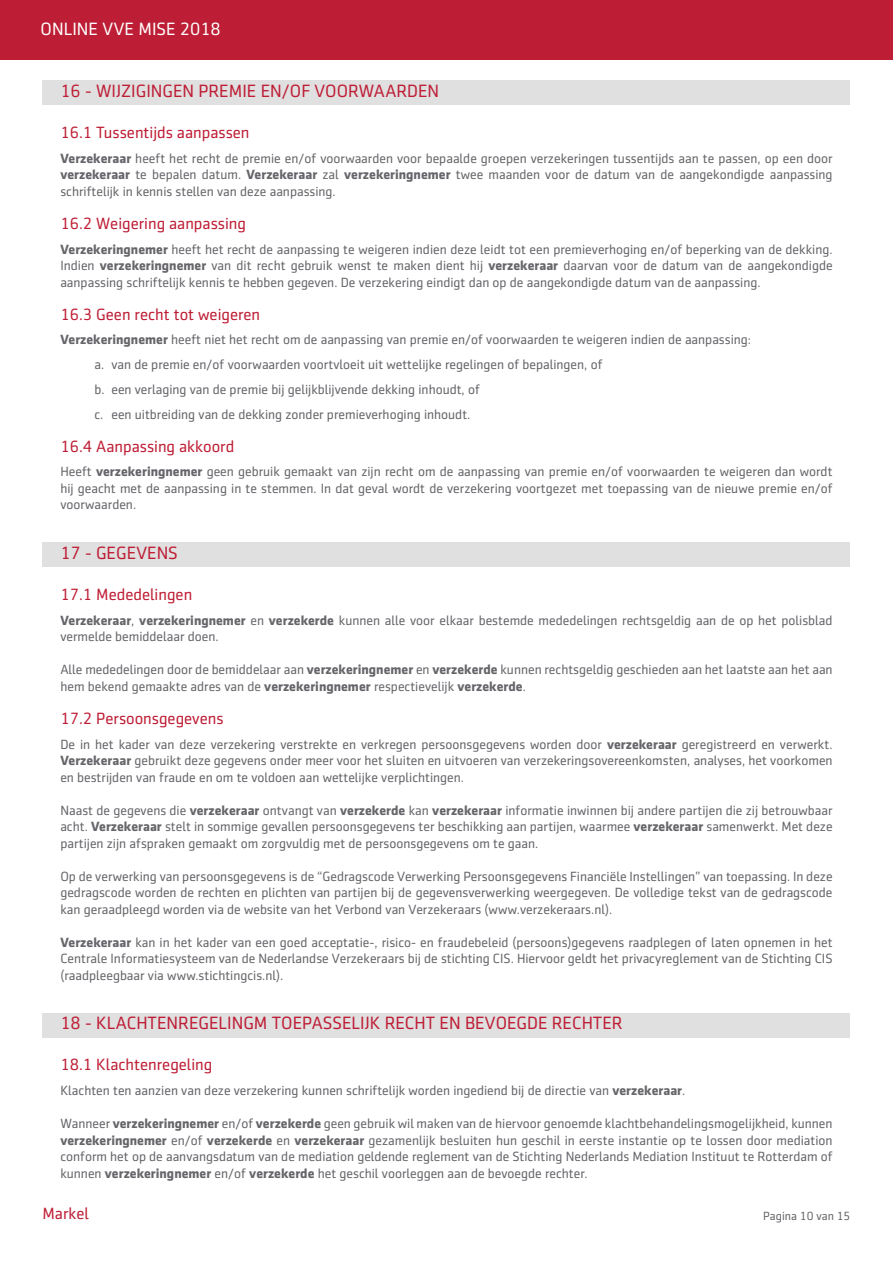
<style>
.page{position:relative;width:893px;height:1263px;background:#fff}
.page>*{position:absolute;margin:0;border:0;box-sizing:border-box;transform-origin:0 0}
._1_-_Überschrift{font:18px "Sentico Sans DT";color:#be1e35}
.Überschrift_13_20_bo{font:18px "Sentico Sans DT";color:#fff}
._1_1_Unter{font:16.5px "Sentico Sans DT";color:#be1e35}
._1__Unterüberschrift{font:16.5px "Sentico Sans DT";color:#be1e35}
.Standard_Text{font:13.5px/16.5px "Sentico Sans DT";color:#65656a;text-align:justify}
.t1{font:12px "Sentico Sans DT";color:#65656a}
.s1{font-weight:700}
</style>
<div class="page">
<div style="left:43px;top:1013px;width:807px;height:24px;background:#e0e0e1"></div>
<div style="left:43px;top:542px;width:807px;height:25px;background:#e0e0e1"></div>
<div style="left:43px;top:80px;width:807px;height:25px;background:#e0e0e1"></div>
<div style="left:0;top:0;width:893px;height:59px;background:#be1e35"></div>
<p class="Überschrift_13_20_bo" style="left:41px;top:19px;width:182px">ONLINE VVE MISE 2018</p>
<p class="_1_-_Überschrift" style="left:60px;top:81px;width:380px">16 - WIJZIGINGEN PREMIE EN/OF VOORWAARDEN</p>
<p class="_1_1_Unter" style="left:60px;top:123px;width:191px">16.1 Tussentijds aanpassen</p>
<p class="Standard_Text" style="left:60px;top:150px;width:774px"><span class="s1">Verzekeraar</span> heeft het recht de premie en/of voorwaarden voor bepaalde groepen verzekeringen tussentijds aan te passen, op een door <span class="s1">verzekeraar</span> te bepalen datum. <span class="s1">Verzekeraar</span> zal <span class="s1">verzekeringnemer</span> twee maanden voor de datum van de aangekondigde aanpassing schriftelijk in kennis stellen van deze aanpassing.</p>
<p class="_1_1_Unter" style="left:60px;top:214px;width:187px">16.2 Weigering aanpassing</p>
<p class="Standard_Text" style="left:60px;top:241px;width:774px"><span class="s1">Verzekeringnemer</span> heeft het recht de aanpassing te weigeren indien deze leidt tot een premieverhoging en/of beperking van de dekking.<br>Indien <span class="s1">verzekeringnemer</span> van dit recht gebruik wenst te maken dient hij <span class="s1">verzekeraar</span> daarvan voor de datum van de aangekondigde aanpassing schriftelijk kennis te hebben gegeven. De verzekering eindigt dan op de aangekondigde datum van de aanpassing.</p>
<p class="_1_1_Unter" style="left:60px;top:305px;width:201px">16.3 Geen recht tot weigeren</p>
<p class="Standard_Text" style="left:60px;top:331px;width:692px"><span class="s1">Verzekeringnemer</span> heeft niet het recht om de aanpassing van premie en/of voorwaarden te weigeren indien de aanpassing:</p>
<p class="Standard_Text" style="left:94px;top:356px;width:510px">a. van de premie en/of voorwaarden voortvloeit uit wettelijke regelingen of bepalingen, of</p>
<p class="Standard_Text" style="left:94px;top:381px;width:387px">b. een verlaging van de premie bij gelijkblijvende dekking inhoudt, of</p>
<p class="Standard_Text" style="left:94px;top:406px;width:377px">c. een uitbreiding van de dekking zonder premieverhoging inhoudt.</p>
<p class="_1_1_Unter" style="left:60px;top:437px;width:175px">16.4 Aanpassing akkoord</p>
<p class="Standard_Text" style="left:60px;top:463px;width:774px">Heeft <span class="s1">verzekeringnemer</span> geen gebruik gemaakt van zijn recht om de aanpassing van premie en/of voorwaarden te weigeren dan wordt hij geacht met de aanpassing in te stemmen. In dat geval wordt de verzekering voortgezet met toepassing van de nieuwe premie en/of voorwaarden.</p>
<p class="_1_-_Überschrift" style="left:60px;top:543px;width:119px">17 - GEGEVENS</p>
<p class="_1_1_Unter" style="left:60px;top:585px;width:133px">17.1 Mededelingen</p>
<p class="Standard_Text" style="left:60px;top:612px;width:774px"><span class="s1">Verzekeraar</span>, <span class="s1">verzekeringnemer</span> en <span class="s1">verzekerde</span> kunnen alle voor elkaar bestemde mededelingen rechtsgeldig aan de op het polisblad vermelde bemiddelaar doen.</p>
<p class="Standard_Text" style="left:60px;top:661px;width:774px">Alle mededelingen door de bemiddelaar aan <span class="s1">verzekeringnemer</span> en <span class="s1">verzekerde</span> kunnen rechtsgeldig geschieden aan het laatste aan het aan hem bekend gemaakte adres van de <span class="s1">verzekeringnemer</span> respectievelijk <span class="s1">verzekerde</span>.</p>
<p class="_1_1_Unter" style="left:60px;top:709px;width:165px">17.2 Persoonsgegevens</p>
<p class="Standard_Text" style="left:60px;top:736px;width:774px">De in het kader van deze verzekering verstrekte en verkregen persoonsgegevens worden door <span class="s1">verzekeraar</span> geregistreerd en verwerkt.<br><span class="s1">Verzekeraar</span> gebruikt deze gegevens onder meer voor het sluiten en uitvoeren van verzekeringsovereenkomsten, analyses, het voorkomen en bestrijden van fraude en om te voldoen aan wettelijke verplichtingen.</p>
<p class="Standard_Text" style="left:60px;top:802px;width:774px">Naast de gegevens die <span class="s1">verzekeraar</span> ontvangt van <span class="s1">verzekerde</span> kan <span class="s1">verzekeraar</span> informatie inwinnen bij andere partijen die zij betrouwbaar acht. <span class="s1">Verzekeraar</span> stelt in sommige gevallen persoonsgegevens ter beschikking aan partijen, waarmee <span class="s1">verzekeraar</span> samenwerkt. Met deze partijen zijn afspraken gemaakt om zorgvuldig met de persoonsgegevens om te gaan.</p>
<p class="Standard_Text" style="left:60px;top:868px;width:774px">Op de verwerking van persoonsgegevens is de “Gedragscode Verwerking Persoonsgegevens Financiële Instellingen” van toepassing. In deze gedragscode worden de rechten en plichten van partijen bij de gegevensverwerking weergegeven. De volledige tekst van de gedragscode kan geraadpleegd worden via de website van het Verbond van Verzekeraars (www.verzekeraars.nl).</p>
<p class="Standard_Text" style="left:60px;top:934px;width:774px"><span class="s1">Verzekeraar</span> kan in het kader van een goed acceptatie-, risico- en fraudebeleid (persoons)gegevens raadplegen of laten opnemen in het Centrale Informatiesysteem van de Nederlandse Verzekeraars bij de stichting CIS. Hiervoor geldt het privacyreglement van de Stichting CIS (raadpleegbaar via www.stichtingcis.nl).</p>
<p class="_1_-_Überschrift" style="left:60px;top:1013px;width:564px">18 - KLACHTENREGELINGM TOEPASSELIJK RECHT EN BEVOEGDE RECHTER</p>
<p class="_1__Unterüberschrift" style="left:60px;top:1056px;width:154px">18.1 Klachtenregeling</p>
<p class="Standard_Text" style="left:60px;top:1082px;width:626px">Klachten ten aanzien van deze verzekering kunnen schriftelijk worden ingediend bij de directie van <span class="s1">verzekeraar</span>.</p>
<p class="Standard_Text" style="left:60px;top:1115px;width:774px">Wanneer <span class="s1">verzekeringnemer</span> en/of <span class="s1">verzekerde</span> geen gebruik wil maken van de hiervoor genoemde klachtbehandelingsmogelijkheid, kunnen <span class="s1">verzekeringnemer</span> en/of <span class="s1">verzekerde</span> en <span class="s1">verzekeraar</span> gezamenlijk besluiten hun geschil in eerste instantie op te lossen door mediation conform het op de aanvangsdatum van de mediation geldende reglement van de Stichting Nederlands Mediation Instituut te Rotterdam of kunnen <span class="s1">verzekeringnemer</span> en/of <span class="s1">verzekerde</span> het geschil voorleggen aan de bevoegde rechter.</p>
<p class="_1_1_Unter" style="left:43px;top:1204px;width:48px">Markel</p>
<p class="t1" style="left:763px;top:1210px;width:89px">Pagina 10 van 15</p>
</div>
